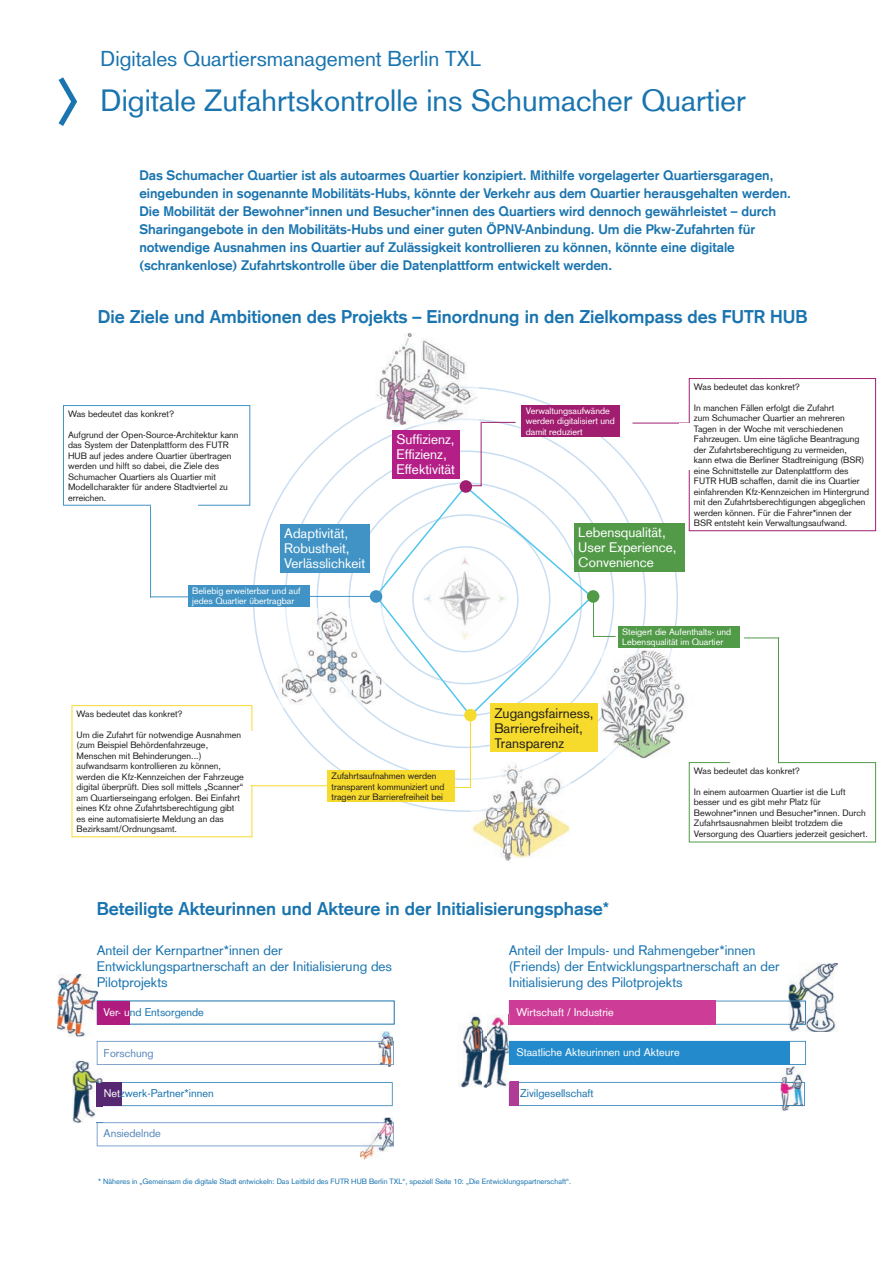
<style>
.page{position:relative;width:893px;height:1263px;background:#fff}
.page>*{position:absolute;margin:0;border:0;box-sizing:border-box;transform-origin:0 0}
.t1{font:30px "Basic Commercial LT Com";color:#1974af}
.t2{font:21px "Basic Commercial LT Com";color:#1974af}
.t3{font:700 18px "Basic Commercial LT Com";color:#1974af}
.t4{font:700 13.5px/18px "Basic Commercial LT Com";color:#1974af}
.t5{font:13.5px/16.2px "Basic Commercial LT Com";color:#1974af}
.t6{font:13.5px/15px "Basic Commercial LT Com";color:#fff}
.t7{font:13.5px/15px "Basic Commercial LT Com";color:#231f20}
.t8{font:10.95px "Basic Commercial LT Com";color:#1974af}
.t9{font:10.95px "Basic Commercial LT Com";color:#fff}
.t10{font:10.95px "Basic Commercial LT Com";color:#5787bb}
.t11{font:9px/10.5px "Basic Commercial LT Com";color:#231f20}
.t12{font:9px/10.5px "Basic Commercial LT Com";color:#fff}
.t13{font:7.5px "Basic Commercial LT Com";color:#1974af}
.s1{color:#fff}
</style>
<div class="page">
<svg style="left:253px;top:387px;width:425px;height:425px"></svg>
<hr style="left:632px;top:423px;width:57px;height:1px;background:#a11d6f">
<svg style="left:59px;top:77px;width:18px;height:49px"></svg>
<div style="left:370px;top:590px;width:12px;height:13px;background:#4093c4;border-radius:50%"></div>
<div style="left:188px;top:585px;width:122px;height:21px;background:#4093c4"></div>
<div style="left:689px;top:378px;width:187px;height:153px;border:1px solid #a11d6f"></div>
<div style="left:679px;top:423px;width:13px;height:47px;background:#fff"></div>
<div style="left:72px;top:705px;width:180px;height:132px;border:1px solid #f7db2c"></div>
<div style="left:246px;top:731px;width:13px;height:54px;background:#fff"></div>
<hr style="left:481px;top:422px;width:1px;height:64px;background:#a11d6f">
<hr style="left:304px;top:596px;width:72px;height:1px;background:#4093c4">
<hr style="left:482px;top:422px;width:34px;height:1px;background:#a11d6f">
<hr style="left:470px;top:715px;width:1px;height:73px;background:#f7db2c">
<svg style="left:455px;top:787px;width:15px;height:1px"></svg>
<hr style="left:251px;top:785px;width:134px;height:1px;background:#f7db2c">
<img style="left:376px;top:333px;width:102px;height:92px">
<img style="left:417px;top:419px;width:61px;height:6px">
<img style="left:376px;top:387px;width:102px;height:21px">
<img style="left:601px;top:649px;width:85px;height:109px">
<img style="left:604px;top:649px;width:68px;height:109px">
<img style="left:471px;top:761px;width:100px;height:100px">
<img style="left:471px;top:761px;width:74px;height:19px">
<img style="left:471px;top:782px;width:100px;height:30px">
<img style="left:278px;top:608px;width:97px;height:100px">
<img style="left:323px;top:608px;width:43px;height:100px">
<img style="left:349px;top:608px;width:26px;height:77px">
<img style="left:285px;top:608px;width:38px;height:100px">
<svg style="left:278px;top:697px;width:6px;height:11px"></svg>
<div style="left:522px;top:405px;width:98px;height:32px;background:#a11d6f"></div>
<div style="left:63px;top:405px;width:187px;height:101px;border:1px solid #4093c4"></div>
<hr style="left:150px;top:506px;width:1px;height:92px;background:#4093c4">
<hr style="left:150px;top:596px;width:41px;height:1px;background:#4093c4">
<div style="left:327px;top:771px;width:128px;height:31px;background:#f7db2c"></div>
<svg style="left:375px;top:484px;width:241px;height:233px"></svg>
<div style="left:618px;top:626px;width:122px;height:21px;background:#519a48"></div>
<div style="left:689px;top:762px;width:187px;height:80px;border:1px solid #519a48"></div>
<div style="left:731px;top:754px;width:48px;height:12px;background:#fff"></div>
<hr style="left:744px;top:638px;width:35px;height:1px;background:#519a48">
<hr style="left:778px;top:637px;width:1px;height:126px;background:#519a48">
<div style="left:509px;top:1000px;width:206px;height:24px;background:#cd3d97"></div>
<div style="left:464px;top:709px;width:13px;height:12px;background:#f7db2c;border-radius:50%"></div>
<div style="left:460px;top:480px;width:12px;height:13px;background:#a11d6f;border-radius:50%"></div>
<div style="left:392px;top:430px;width:68px;height:48px;background:#b41f87"></div>
<div style="left:280px;top:524px;width:90px;height:48px;background:#4093c4"></div>
<div style="left:490px;top:704px;width:108px;height:48px;background:#f7db2c"></div>
<div style="left:574px;top:523px;width:110px;height:48px;background:#529a48"></div>
<div style="left:151px;top:501px;width:47px;height:13px;background:#fff"></div>
<img style="left:57px;top:974px;width:41px;height:62px">
<img style="left:780px;top:1066px;width:23px;height:44px">
<img style="left:486px;top:1014px;width:24px;height:73px">
<svg style="left:509px;top:1001px;width:279px;height:23px"></svg>
<div style="left:509px;top:1041px;width:297px;height:24px;background:#238bcb"></div>
<svg style="left:509px;top:1082px;width:296px;height:24px"></svg>
<img style="left:458px;top:1015px;width:28px;height:72px">
<img style="left:788px;top:963px;width:50px;height:69px">
<img style="left:788px;top:1001px;width:18px;height:23px">
<svg style="left:121px;top:1082px;width:272px;height:24px"></svg>
<div style="left:96px;top:1082px;width:25px;height:24px;background:#562871"></div>
<div style="left:97px;top:1000px;width:32px;height:24px;background:#af1c7e"></div>
<img style="left:378px;top:1031px;width:15px;height:36px">
<img style="left:72px;top:1061px;width:30px;height:62px">
<img style="left:96px;top:1082px;width:6px;height:24px">
<svg style="left:97px;top:1041px;width:297px;height:24px"></svg>
<svg style="left:97px;top:1122px;width:297px;height:24px"></svg>
<img style="left:360px;top:1117px;width:33px;height:42px">
<img style="left:360px;top:1122px;width:33px;height:24px">
<h2 class="t2" style="left:101px;top:46px;width:382px">Digitales Quartiersmanagement Berlin TXL</h2>
<h1 class="t1" style="left:101px;top:82px;width:647px">Digitale Zufahrtskontrolle ins Schumacher Quartier</h1>
<p class="t4" style="left:139px;top:166px;width:653px">Das Schumacher Quartier ist als autoarmes Quartier konzipiert. Mithilfe vorgelagerter Quartiersgaragen, eingebunden in sogenannte Mobilitäts-Hubs, könnte der Verkehr aus dem Quartier herausgehalten werden.<br>Die Mobilität der Bewohner*innen und Besucher*innen des Quartiers wird dennoch gewährleistet – durch Sharingangebote in den Mobilitäts-Hubs und einer guten ÖPNV-Anbindung. Um die Pkw-Zufahrten für notwendige Ausnahmen ins Quartier auf Zulässigkeit kontrollieren zu können, könnte eine digitale (schrankenlose) Zufahrtskontrolle über die Datenplattform entwickelt werden.</p>
<h3 class="t3" style="left:98px;top:306px;width:711px">Die Ziele und Ambitionen des Projekts – Einordnung in den Zielkompass des FUTR HUB</h3>
<p class="t11" style="left:68px;top:408px;width:108px">Was bedeutet das konkret?</p>
<p class="t11" style="left:68px;top:429px;width:172px">Aufgrund der Open-Source-Architektur kann das System der Datenplattform des FUTR HUB auf jedes andere Quartier übertragen werden und hilft so dabei, die Ziele des Schumacher Quartiers als Quartier mit Modellcharakter für andere Stadtviertel zu erreichen.</p>
<h3 class="t6" style="left:284px;top:526px;width:82px">Adaptivität,<br>Robustheit,<br>Verlässlichkeit</h3>
<p class="t12" style="left:192px;top:585px;width:110px">Beliebig erweiterbar und auf jedes Quartier übertragbar</p>
<h3 class="t6" style="left:396px;top:432px;width:60px">Suffizienz,<br>Effizienz,<br>Effektivität</h3>
<p class="t11" style="left:77px;top:708px;width:108px">Was bedeutet das konkret?</p>
<p class="t11" style="left:77px;top:729px;width:169px">Um die Zufahrt für notwendige Ausnahmen (zum Beispiel Behördenfahrzeuge, Menschen mit Behinderungen...) aufwandsarm kontrollieren zu können, werden die Kfz-Kennzeichen der Fahrzeuge digital überprüft. Dies soll mittels „Scanner“ am Quartierseingang erfolgen. Bei Einfahrt eines Kfz ohne Zufahrtsberechtigung gibt es eine automatisierte Meldung an das Bezirksamt/Ordnungsamt.</p>
<p class="t11" style="left:332px;top:771px;width:114px">Zufahrtsaufnahmen werden transparent kommuniziert und tragen zur Barrierefreiheit bei</p>
<p class="t12" style="left:526px;top:406px;width:90px">Verwaltungsaufwände werden digitalisiert und damit reduziert</p>
<h3 class="t6" style="left:578px;top:525px;width:100px">Lebensqualität,<br>User Experience,<br>Convenience</h3>
<p class="t11" style="left:694px;top:381px;width:108px">Was bedeutet das konkret?</p>
<p class="t11" style="left:694px;top:402px;width:177px">In manchen Fällen erfolgt die Zufahrt<br>zum Schumacher Quartier an mehreren Tagen in der Woche mit verschiedenen Fahrzeugen. Um eine tägliche Beantragung der Zufahrtsberechtigung zu vermeiden,<br>kann etwa die Berliner Stadtreinigung (BSR) eine Schnittstelle zur Datenplattform des FUTR HUB schaffen, damit die ins Quartier einfahrenden Kfz-Kennzeichen im Hintergrund mit den Zufahrtsberechtigungen abgeglichen werden können. Für die Fahrer*innen der BSR entsteht kein Verwaltungsaufwand.</p>
<h3 class="t7" style="left:494px;top:705px;width:101px">Zugangsfairness,<br>Barrierefreiheit,<br>Transparenz</h3>
<p class="t12" style="left:622px;top:626px;width:111px">Steigert die Aufenthalts- und<br>Lebensqualität im Quartier</p>
<p class="t11" style="left:694px;top:765px;width:108px">Was bedeutet das konkret?</p>
<p class="t11" style="left:694px;top:786px;width:175px">In einem autoarmen Quartier ist die Luft besser und es gibt mehr Platz für Bewohner*innen und Besucher*innen. Durch Zufahrtsausnahmen bleibt trotzdem die Versorgung des Quartiers jederzeit gesichert.</p>
<h3 class="t3" style="left:97px;top:898px;width:514px">Beteiligte Akteurinnen und Akteure in der Initialisierungsphase*</h3>
<h3 class="t5" style="left:97px;top:942px;width:297px">Anteil der Kernpartner*innen der<br>Entwicklungspartnerschaft an der Initialisierung des<br>Pilotprojekts</h3>
<h3 class="t5" style="left:509px;top:942px;width:272px">Anteil der Impuls- und Rahmengeber*innen (Friends) der Entwicklungspartnerschaft an der<br>Initialisierung des Pilotprojekts</h3>
<p class="t8" style="left:104px;top:1005px;width:102px"><span class="s1">Ver- u</span>nd Entsorgende</p>
<p class="t10" style="left:104px;top:1046px;width:51px">Forschung</p>
<p class="t8" style="left:104px;top:1087px;width:111px"><span class="s1">Net</span>zwerk-Partner*innen</p>
<p class="t10" style="left:104px;top:1127px;width:59px">Ansiedelnde</p>
<p class="t9" style="left:516px;top:1005px;width:99px">Wirtschaft / Industrie</p>
<p class="t9" style="left:517px;top:1046px;width:165px">Staatliche Akteurinnen und Akteure</p>
<p class="t8" style="left:520px;top:1086px;width:75px">Zivilgesellschaft</p>
<p class="t13" style="left:98px;top:1177px;width:475px">* Näheres in „Gemeinsam die digitale Stadt entwickeln: Das Leitbild des FUTR HUB Berlin TXL“, speziell Seite 10: „Die Entwicklungspartnerschaft“.</p>
</div>
